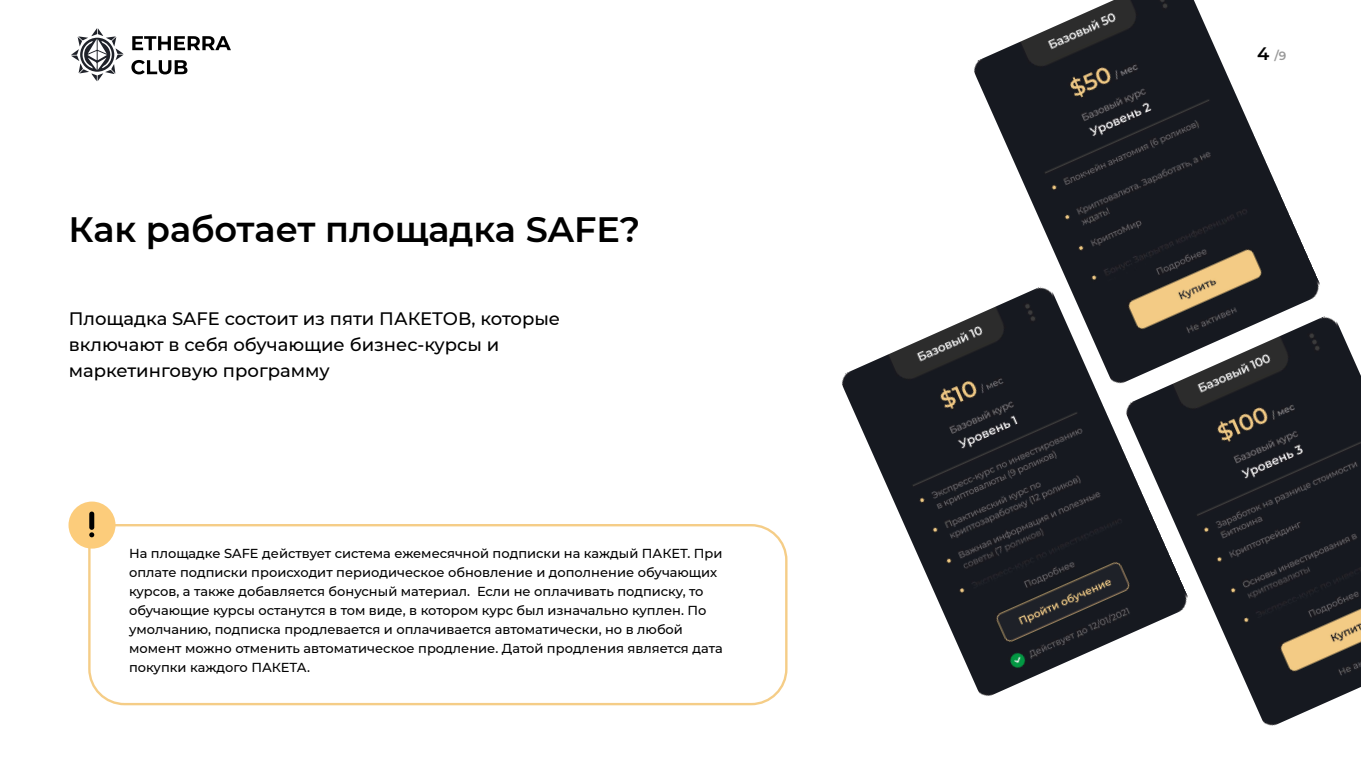
<style>
.page{position:relative;width:1361px;height:766px;background:#fff}
.page>*{position:absolute;margin:0;border:0;box-sizing:border-box;transform-origin:0 0}
.t1{font:600 35.2px "Montserrat";color:#000}
.t2{font:500 18px/25.8px "Montserrat";color:#000}
.t3{font:500 13px/19px "Montserrat";color:#000}
.t4{font:600 12px "Montserrat";color:#999}
.s1{font-size:18px;color:#000}
</style>
<div class="page">
<svg style="left:71px;top:28px;width:53px;height:53px"></svg>
<svg style="left:132px;top:36px;width:99px;height:14px"></svg>
<svg style="left:131px;top:60px;width:56px;height:14px"></svg>
<svg style="left:87px;top:524px;width:701px;height:182px"></svg>
<div style="left:68px;top:501px;width:48px;height:47px;background:#fccc7b;border-radius:50%"></div>
<div style="left:89px;top:511px;width:5px;height:18px;background:#000;border-radius:2px"></div>
<svg style="left:89px;top:532px;width:5px;height:5px"></svg>
<img style="left:1192px;top:316px;width:169px;height:410px">
<img style="left:974px;top:0;width:350px;height:387px">
<img style="left:841px;top:283px;width:351px;height:413px">
<h1 class="t1" style="left:69px;top:204px;width:573px">Как работает площадка SAFE?</h1>
<h2 class="t2" style="left:69px;top:305px;width:493px">Площадка SAFE состоит из пяти ПАКЕТОВ, которые включают в себя обучающие бизнес-курсы и маркетинговую программу</h2>
<p class="t3" style="left:129px;top:543px;width:595px">На площадке SAFE действует система ежемесячной подписки на каждый ПАКЕТ. При оплате подписки происходит периодическое обновление и дополнение обучающих курсов, а также добавляется бонусный материал. Если не оплачивать подписку, то обучающие курсы останутся в том виде, в котором курс был изначально куплен. По умолчанию, подписка продлевается и оплачивается автоматически, но в любой момент можно отменить автоматическое продление. Датой продления является дата покупки каждого ПАКЕТА.</p>
<p class="t4" style="left:1257px;top:47px;width:31px"><span class="s1">4</span> /9</p>
</div>
